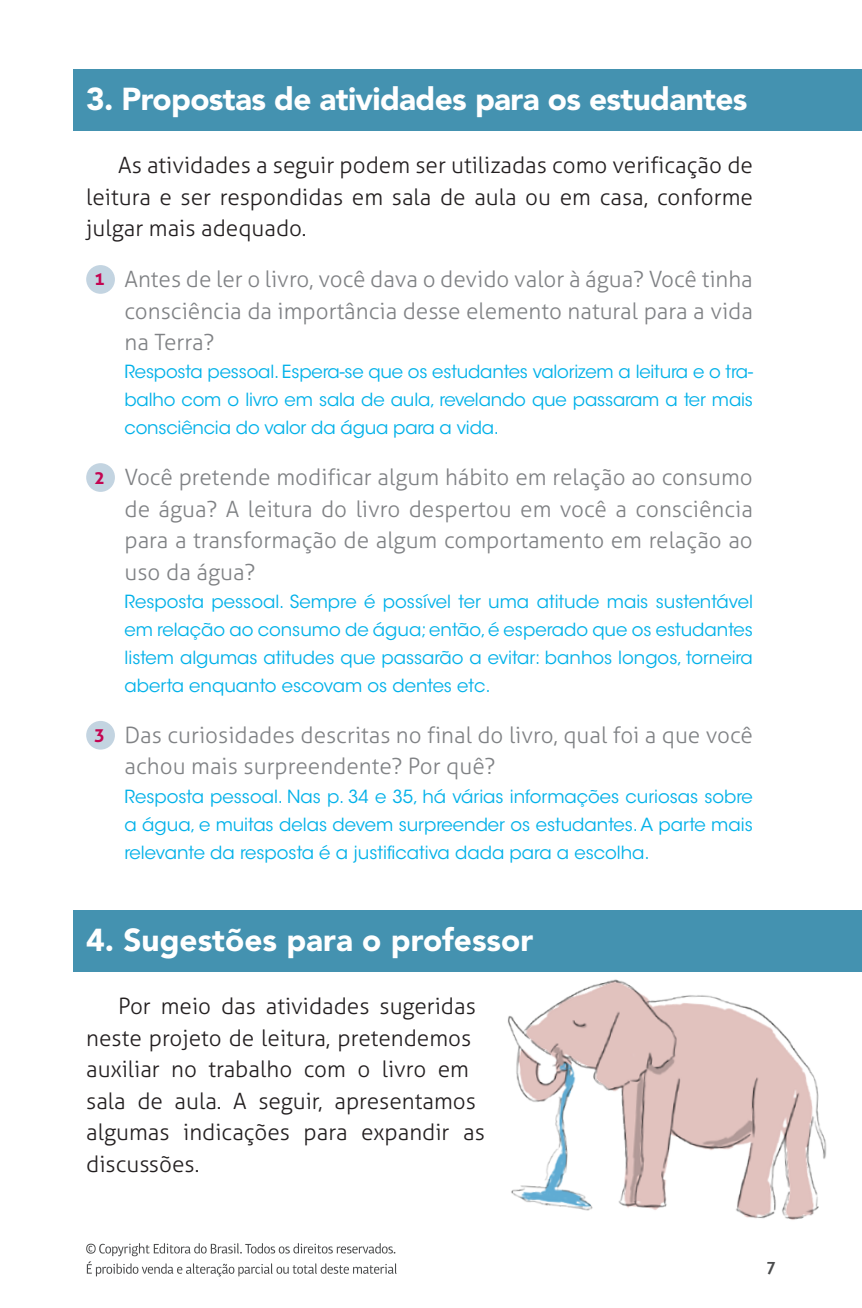
<style>
.page{position:relative;width:862px;height:1308px;background:#fff}
.page>*{position:absolute;margin:0;border:0;box-sizing:border-box;transform-origin:0 0}
.t1{font:900 31.5px "Avenir LT Std";letter-spacing:-.02em;color:#fff}
.t2{font:900 31.5px "Avenir LT Std";color:#fff}
.t3{font:300 22.5px/31.5px "Aller";color:#808285;text-align:justify}
.t4{font:300 22.5px/31.5px "Aller";color:#231f20;text-align:justify}
.t5{font:18px/28.1px "ITC Avant Garde Std";color:#02b1e9;text-align:justify}
.t6{font:500 18px "Highlander Std";color:#4b4c4d}
.s1{font-weight:700;font-size:18px;color:#c30552}
</style>
<div class="page">
<svg style="left:86px;top:1243px;width:310px;height:33px"></svg>
<div style="left:73px;top:69px;width:788px;height:61px;background:#4492b0"></div>
<div style="left:73px;top:909px;width:788px;height:62px;background:#4492b0"></div>
<div style="left:86px;top:265px;width:29px;height:29px;background:#c3d4e1;border-radius:50%"></div>
<div style="left:86px;top:463px;width:29px;height:29px;background:#c3d4e1;border-radius:50%"></div>
<div style="left:86px;top:721px;width:29px;height:28px;background:#c3d4e1;border-radius:50%"></div>
<img style="left:507px;top:979px;width:320px;height:241px">
<h1 class="t1" style="left:86px;top:80px;width:662px">3. Propostas de atividades para os estudantes</h1>
<p class="t4" style="left:86px;top:150px;width:668px;text-indent:32px">As atividades a seguir podem ser utilizadas como verificação de leitura e ser respondidas em sala de aula ou em casa, conforme julgar mais adequado.</p>
<p class="t3" style="left:124px;top:263px;width:629px;text-indent:-30px"><span class="s1">1</span> Antes de ler o livro, você dava o devido valor à água? Você tinha consciência da importância desse elemento natural para a vida na Terra?</p>
<p class="t5" style="left:124px;top:358px;width:629px">Resposta pessoal. Espera-se que os estudantes valorizem a leitura e o tra&shy;balho com o livro em sala de aula, revelando que passaram a ter mais consciência do valor da água para a vida.</p>
<p class="t3" style="left:124px;top:461px;width:629px;text-indent:-30px"><span class="s1">2</span> Você pretende modificar algum hábito em relação ao consumo de água? A leitura do livro despertou em você a consciência para a transformação de algum comportamento em relação ao uso da água?</p>
<p class="t5" style="left:124px;top:587px;width:629px">Resposta pessoal. Sempre é possível ter uma atitude mais sustentável em relação ao consumo de água; então, é esperado que os estudantes listem algumas atitudes que passarão a evitar: banhos longos, torneira aberta enquanto escovam os dentes etc.</p>
<p class="t3" style="left:124px;top:719px;width:629px;text-indent:-30px"><span class="s1">3</span> Das curiosidades descritas no final do livro, qual foi a que você achou mais surpreendente? Por quê?</p>
<p class="t5" style="left:124px;top:782px;width:629px">Resposta pessoal. Nas p. 34 e 35, há várias informações curiosas sobre a água, e muitas delas devem surpreender os estudantes. A parte mais relevante da resposta é a justificativa dada para a escolha.</p>
<h1 class="t2" style="left:86px;top:920px;width:448px">4. Sugestões para o professor</h1>
<p class="t4" style="left:86px;top:990px;width:400px;text-align:left;text-indent:32px">Por meio das atividades sugeridas neste projeto de leitura, pretendemos auxiliar no trabalho com o livro em sala de aula. A seguir, apresentamos algumas indicações para expandir as discussões.</p>
<p class="t6" style="left:765px;top:1257px;width:11px">7</p>
</div>
